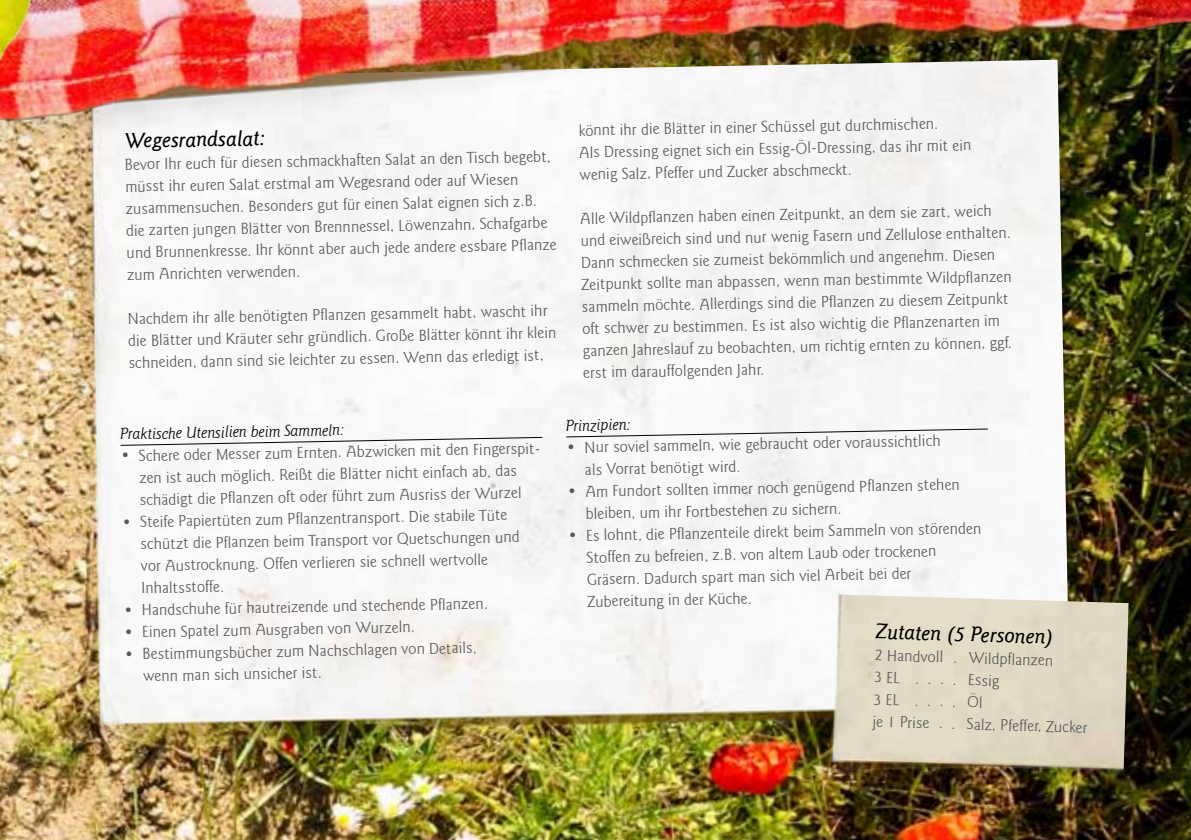
<style>
.page{position:relative;width:1191px;height:840px;background:#fff}
.page>*{position:absolute;margin:0;border:0;box-sizing:border-box;transform-origin:0 0}
.t1{font:italic 500 22px "Goudy Sans LT";color:#000}
.t2{font:300 16px/22px "Goudy Sans IT Cby BT";color:#58585a}
.t3{font:italic 300 16px "Goudy Sans IT Cby BT";color:#000}
</style>
<div class="page">
<img style="left:0;top:174px;width:1191px;height:665px">
<div style="left:59px;top:28px;width:1041px;height:749px;background:#000;opacity:.1"></div>
<img style="left:73px;top:174px;width:997px;height:614px">
<svg style="left:120px;top:436px;width:423px;height:9px"></svg>
<svg style="left:566px;top:428px;width:422px;height:9px"></svg>
<img style="left:807px;top:593px;width:321px;height:195px">
<img style="left:258px;top:0;width:933px;height:174px">
<img style="left:0;top:0;width:258px;height:264px">
<svg style="left:875px;top:671px;width:25px;height:12px"></svg>
<svg style="left:874px;top:693px;width:25px;height:12px"></svg>
<svg style="left:968px;top:693px;width:13px;height:14px"></svg>
<h1 class="t1" style="left:124px;top:128px;width:142px;rotate:-1deg">Wegesrandsalat:</h1>
<p class="t2" style="left:125px;top:153px;width:432px;rotate:-1deg">Bevor Ihr euch für diesen schmackhaften Salat an den Tisch begebt, müsst ihr euren Salat erstmal am Wegesrand oder auf Wiesen zusammensuchen. Besonders gut für einen Salat eignen sich z.B. die zarten jungen Blätter von Brennnessel, Löwenzahn, Schafgarbe und Brunnenkresse. Ihr könnt aber auch jede andere essbare Pflanze zum Anrichten verwenden.</p>
<p class="t2" style="left:128px;top:307px;width:430px;rotate:-1deg">Nachdem ihr alle benötigten Pflanzen gesammelt habt, wascht ihr die Blätter und Kräuter sehr gründlich. Große Blätter könnt ihr klein schneiden, dann sind sie leichter zu essen. Wenn das erledigt ist,</p>
<p class="t2" style="left:578px;top:119px;width:394px;rotate:-1deg">könnt ihr die Blätter in einer Schüssel gut durchmischen.<br>Als Dressing eignet sich ein Essig-Öl-Dressing, das ihr mit ein wenig Salz, Pfeffer und Zucker abschmeckt.</p>
<p class="t2" style="left:580px;top:207px;width:432px;rotate:-1deg">Alle Wildpflanzen haben einen Zeitpunkt, an dem sie zart, weich und eiweißreich sind und nur wenig Fasern und Zellulose enthalten.<br>Dann schmecken sie zumeist bekömmlich und angenehm. Diesen Zeitpunkt sollte man abpassen, wenn man bestimmte Wildpflanzen sammeln möchte. Allerdings sind die Pflanzen zu diesem Zeitpunkt oft schwer zu bestimmen. Es ist also wichtig die Pflanzenarten im ganzen Jahreslauf zu beobachten, um richtig ernten zu können, ggf. erst im darauffolgenden Jahr.</p>
<p class="t3" style="left:120px;top:424px;width:225px;rotate:-1deg">Praktische Utensilien beim Sammeln:</p>
<p class="t2" style="left:121px;top:444px;width:423px;text-align:center;rotate:-1deg">• Schere oder Messer zum Ernten. Abzwicken mit den Fingerspit&shy;zen ist auch möglich. Reißt die Blätter nicht einfach ab, das schädigt die Pflanzen oft oder führt zum Ausriss der Wurzel</p>
<p class="t2" style="left:140px;top:510px;width:381px;text-indent:-18px;rotate:-1deg">• Steife Papiertüten zum Pflanzentransport. Die stabile Tüte schützt die Pflanzen beim Transport vor Quetschungen und vor Austrocknung. Offen verlieren sie schnell wertvolle Inhaltsstoffe.</p>
<p class="t2" style="left:123px;top:598px;width:366px;rotate:-1deg">• Handschuhe für hautreizende und stechende Pflanzen.</p>
<p class="t2" style="left:124px;top:620px;width:292px;rotate:-1deg">• Einen Spatel zum Ausgraben von Wurzeln.</p>
<p class="t2" style="left:142px;top:642px;width:336px;text-indent:-18px;rotate:-1deg">• Bestimmungsbücher zum Nachschlagen von Details, wenn man sich unsicher ist.</p>
<p class="t3" style="left:566px;top:415px;width:66px;rotate:-1deg">Prinzipien:</p>
<p class="t2" style="left:584px;top:436px;width:358px;text-indent:-18px;rotate:-1deg">• Nur soviel sammeln, wie gebraucht oder voraussichtlich als Vorrat benötigt wird.</p>
<p class="t2" style="left:585px;top:480px;width:376px;text-indent:-18px;rotate:-1deg">• Am Fundort sollten immer noch genügend Pflanzen stehen bleiben, um ihr Fortbestehen zu sichern.</p>
<p class="t2" style="left:586px;top:524px;width:397px;text-indent:-18px;rotate:-1deg">• Es lohnt, die Pflanzenteile direkt beim Sammeln von störenden Stoffen zu befreien, z.B. von altem Laub oder trockenen Gräsern. Dadurch spart man sich viel Arbeit bei der Zubereitung in der Küche.</p>
<h1 class="t1" style="left:875px;top:618px;width:179px;rotate:2deg">Zutaten (5 Personen)</h1>
<p class="t2" style="left:875px;top:643px;width:70px;rotate:2deg">2 Handvoll</p>
<p class="t2" style="left:969px;top:646px;width:86px;rotate:2deg">Wildpflanzen</p>
<p class="t2" style="left:968px;top:668px;width:33px;rotate:2deg">Essig</p>
<p class="t2" style="left:873px;top:709px;width:58px;rotate:2deg">je 1 Prise</p>
<p class="t2" style="left:967px;top:712px;width:122px;rotate:2deg">Salz, Pfeffer, Zucker</p>
</div>
